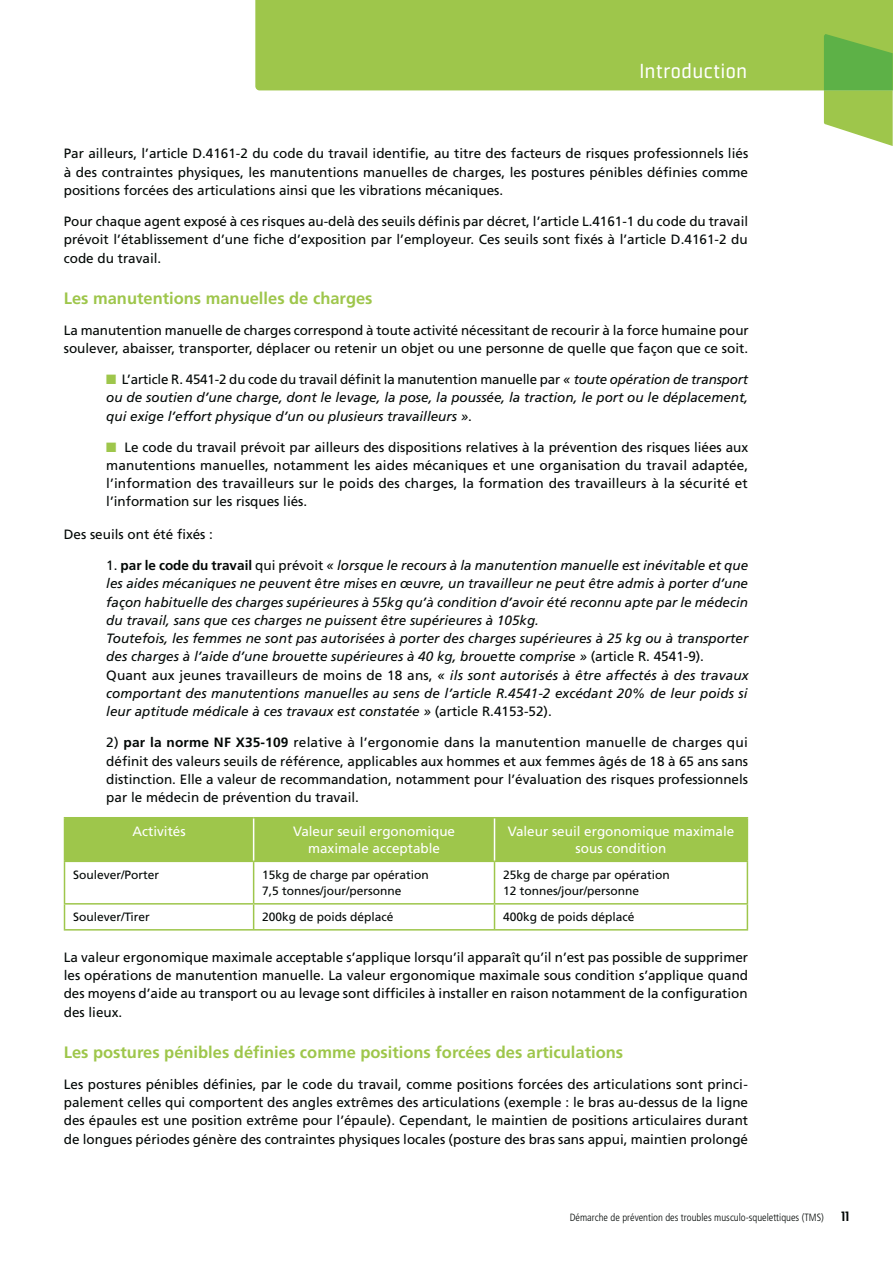
<style>
.page{position:relative;width:893px;height:1263px;background:#fff}
.page>*{position:absolute;margin:0;border:0;box-sizing:border-box;transform-origin:0 0}
.t1{font:22.5px "Plexes";color:#fff}
.t2{font:700 16.5px "Frutiger";color:#9ec64b}
.t3{font:13.5px/18.3px "Frutiger";color:#030806;text-align:justify}
.t4{font:italic 13.5px/18.3px "Frutiger";color:#030806;text-align:justify}
.t5{font:13.5px/16.5px "Frutiger";color:#fff;text-align:center}
.t6{font:12px/16.5px "Frutiger";color:#030806}
.t7{font:300 condensed 10.5px "Frutiger";color:#030806}
.s1{font-style:normal}
.s2{font-weight:700;font-style:normal}
.s3{font-weight:700}
.s4{font-family:"Plexes";font-weight:900;font-stretch:normal;font-size:15px}
</style>
<div class="page">
<div style="left:255px;top:0;width:638px;height:90px;background:#9ec64b"></div>
<svg style="left:824px;top:34px;width:69px;height:112px;background:#8cc35b"></svg>
<div style="left:65px;top:818px;width:682px;height:43px;background:#9ec64b"></div>
<hr style="left:64px;top:817px;width:190px;height:1px;background:#9ec64b">
<hr style="left:64px;top:818px;width:1px;height:43px;background:#9ec64b">
<hr style="left:254px;top:817px;width:494px;height:1px;background:#9ec64b">
<hr style="left:747px;top:818px;width:1px;height:43px;background:#9ec64b">
<hr style="left:64px;top:861px;width:190px;height:1px;background:#9ec64b">
<hr style="left:64px;top:862px;width:1px;height:41px;background:#9ec64b">
<hr style="left:254px;top:861px;width:240px;height:1px;background:#9ec64b">
<hr style="left:253px;top:862px;width:1px;height:41px;background:#9ec64b">
<hr style="left:494px;top:861px;width:254px;height:1px;background:#9ec64b">
<hr style="left:494px;top:862px;width:1px;height:41px;background:#9ec64b">
<hr style="left:747px;top:862px;width:1px;height:41px;background:#9ec64b">
<hr style="left:64px;top:903px;width:190px;height:2px;background:#9ec64b">
<svg style="left:64px;top:905px;width:1px;height:24px"></svg>
<hr style="left:254px;top:903px;width:240px;height:2px;background:#9ec64b">
<svg style="left:253px;top:905px;width:1px;height:24px"></svg>
<hr style="left:494px;top:903px;width:254px;height:2px;background:#9ec64b">
<svg style="left:494px;top:905px;width:1px;height:24px"></svg>
<svg style="left:747px;top:905px;width:1px;height:24px"></svg>
<hr style="left:64px;top:929px;width:684px;height:2px;background:#9ec64b">
<hr style="left:253px;top:818px;width:1px;height:43px;background:#fff">
<hr style="left:494px;top:818px;width:1px;height:43px;background:#fff">
<h1 class="t1" style="left:639px;top:63px;width:109px">Introduction</h1>
<p class="t3" style="left:64px;top:146px;width:686px">Par ailleurs, l’article D.4161-2 du code du travail identifie, au titre des facteurs de risques professionnels liés à des contraintes physiques, les manutentions manuelles de charges, les postures pénibles définies comme positions forcées des articulations ainsi que les vibrations mécaniques.</p>
<p class="t3" style="left:64px;top:213px;width:686px">Pour chaque agent exposé à ces risques au-delà des seuils définis par décret, l’article L.4161-1 du code du travail prévoit l’établissement d’une fiche d’exposition par l’employeur. Ces seuils sont fixés à l’article D.4161-2 du code du travail.</p>
<p class="t2" style="left:64px;top:291px;width:310px">Les manutentions manuelles de charges</p>
<p class="t3" style="left:64px;top:322px;width:686px">La manutention manuelle de charges correspond à toute activité nécessitant de recourir à la force humaine pour soulever, abaisser, transporter, déplacer ou retenir un objet ou une personne de quelle que façon que ce soit.</p>
<p class="t4" style="left:106px;top:371px;width:643px;text-indent:16px"><span class="s1">L’article R. 4541-2 du code du travail définit la manutention manuelle par</span> « toute opération de transport ou de soutien d’une charge, dont le levage, la pose, la poussée, la traction, le port ou le déplacement, qui exige l’effort physique d’un ou plusieurs travailleurs »<span class="s1">.</span></p>
<p class="t3" style="left:106px;top:439px;width:643px;text-indent:18px">Le code du travail prévoit par ailleurs des dispositions relatives à la prévention des risques liées aux manutentions manuelles, notamment les aides mécaniques et une organisation du travail adaptée, l’information des travailleurs sur le poids des charges, la formation des travailleurs à la sécurité et l’information sur les risques liés.</p>
<p class="t3" style="left:64px;top:526px;width:151px">Des seuils ont été fixés :</p>
<p class="t4" style="left:106px;top:557px;width:644px;text-align:left"><span class="s1">1.</span> <span class="s2">par le code du travail</span> <span class="s1">qui prévoit</span> « lorsque le recours à la manutention manuelle est inévitable et que les aides mécaniques ne peuvent être mises en œuvre, un travailleur ne peut être admis à porter d’une façon habituelle des charges supérieures à 55kg qu’à condition d’avoir été reconnu apte par le médecin du travail, sans que ces charges ne puissent être supérieures à 105kg.<br>Toutefois, les femmes ne sont pas autorisées à porter des charges supérieures à 25 kg ou à transporter des charges à l’aide d’une brouette supérieures à 40 kg, brouette comprise » <span class="s1">(article R. 4541-9).<br>Quant aux jeunes travailleurs de moins de 18 ans,</span> « ils sont autorisés à être affectés à des travaux comportant des manutentions manuelles au sens de l’article R.4541-2 excédant 20% de leur poids si leur aptitude médicale à ces travaux est constatée » <span class="s1">(article R.4153-52).</span></p>
<p class="t3" style="left:106px;top:734px;width:643px">2) <span class="s3">par la norme NF X35-109</span> relative à l’ergonomie dans la manutention manuelle de charges qui définit des valeurs seuils de référence, applicables aux hommes et aux femmes âgés de 18 à 65 ans sans distinction. Elle a valeur de recommandation, notamment pour l’évaluation des risques professionnels par le médecin de prévention du travail.</p>
<p class="t5" style="left:132px;top:824px;width:55px">Activités</p>
<p class="t5" style="left:293px;top:824px;width:164px">Valeur seuil ergonomique maximale acceptable</p>
<p class="t5" style="left:508px;top:824px;width:228px">Valeur seuil ergonomique maximale sous condition</p>
<p class="t6" style="left:73px;top:867px;width:87px">Soulever/Porter</p>
<p class="t6" style="left:262px;top:867px;width:168px">15kg de charge par opération<br>7,5 tonnes/jour/personne</p>
<p class="t6" style="left:503px;top:867px;width:168px">25kg de charge par opération<br>12 tonnes/jour/personne</p>
<p class="t6" style="left:73px;top:910px;width:78px">Soulever/Tirer</p>
<p class="t6" style="left:262px;top:910px;width:133px">200kg de poids déplacé</p>
<p class="t6" style="left:503px;top:910px;width:133px">400kg de poids déplacé</p>
<p class="t3" style="left:64px;top:949px;width:686px">La valeur ergonomique maximale acceptable s’applique lorsqu’il apparaît qu’il n’est pas possible de supprimer les opérations de manutention manuelle. La valeur ergonomique maximale sous condition s’applique quand des moyens d’aide au transport ou au levage sont difficiles à installer en raison notamment de la configuration des lieux.</p>
<p class="t2" style="left:64px;top:1045px;width:561px">Les postures pénibles définies comme positions forcées des articulations</p>
<p class="t3" style="left:64px;top:1076px;width:686px">Les postures pénibles définies, par le code du travail, comme positions forcées des articulations sont princi&shy;palement celles qui comportent des angles extrêmes des articulations (exemple : le bras au-dessus de la ligne des épaules est une position extrême pour l’épaule). Cependant, le maintien de positions articulaires durant de longues périodes génère des contraintes physiques locales (posture des bras sans appui, maintien prolongé</p>
<p class="t7" style="left:570px;top:1213px;width:281px">Démarche de prévention des troubles musculo-squelettiques (TMS) <span class="s4">11</span></p>
</div>
